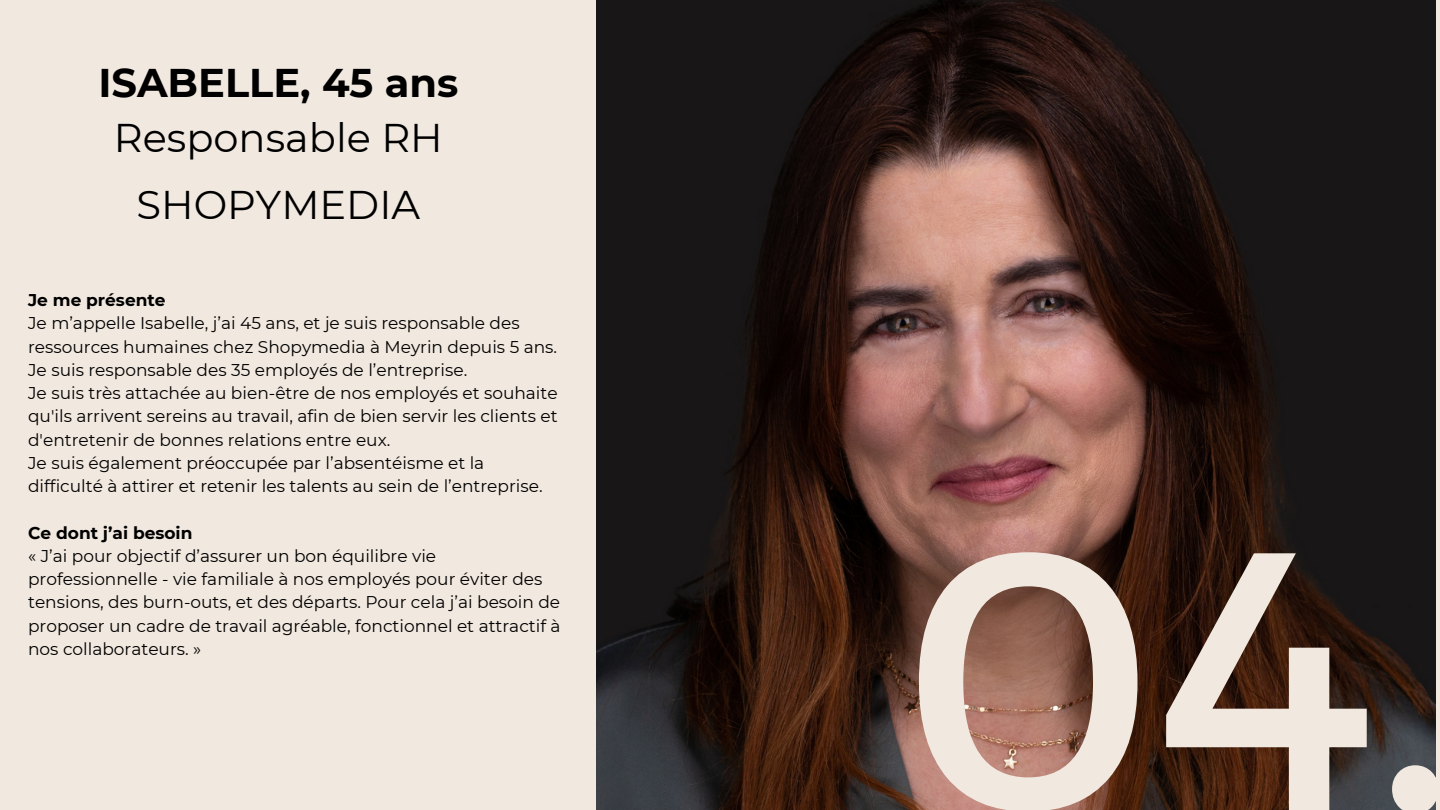
<style>
.page{position:relative;width:1440px;height:810px;background:#f1e8df}
.page>*{position:absolute;margin:0;border:0;box-sizing:border-box;transform-origin:0 0}
.t1{font:367.4px "Montserrat";color:#f1e8df}
.t2{font:40px "Montserrat";color:#000}
.t3{font:700 40px "Montserrat";color:#000}
.t4{font:17px/23.2px "Montserrat";color:#000}
.t5{font:700 17px "Montserrat";color:#000}
</style>
<div class="page">
<img style="left:597px;top:0;width:838px;height:810px">
<p class="t3" style="left:98px;top:58px;width:361px">ISABELLE, 45 ans</p>
<p class="t2" style="left:114px;top:113px;width:331px">Responsable RH</p>
<p class="t2" style="left:137px;top:180px;width:285px">SHOPYMEDIA</p>
<p class="t5" style="left:28px;top:290px;width:139px">Je me présente</p>
<p class="t4" style="left:28px;top:312px;width:531px">Je m’appelle Isabelle, j’ai 45 ans, et je suis responsable des ressources humaines chez Shopymedia à Meyrin depuis 5 ans.<br>Je suis responsable des 35 employés de l’entreprise.</p>
<p class="t4" style="left:28px;top:381px;width:531px;text-align:justify">Je suis très attachée au bien-être de nos employés et souhaite qu'ils arrivent sereins au travail, afin de bien servir les clients et d'entretenir de bonnes relations entre eux.</p>
<p class="t4" style="left:28px;top:451px;width:516px">Je suis également préoccupée par l’absentéisme et la difficulté à attirer et retenir les talents au sein de l’entreprise.</p>
<p class="t5" style="left:28px;top:522px;width:166px">Ce dont j’ai besoin</p>
<p class="t4" style="left:28px;top:544px;width:534px">« J’ai pour objectif d’assurer un bon équilibre vie professionnelle - vie familiale à nos employés pour éviter des tensions, des burn-outs, et des départs. Pour cela j’ai besoin de proposer un cadre de travail agréable, fonctionnel et attractif à nos collaborateurs. »</p>
<p class="t1" style="left:901px;top:441px;width:556px">04.</p>
</div>
